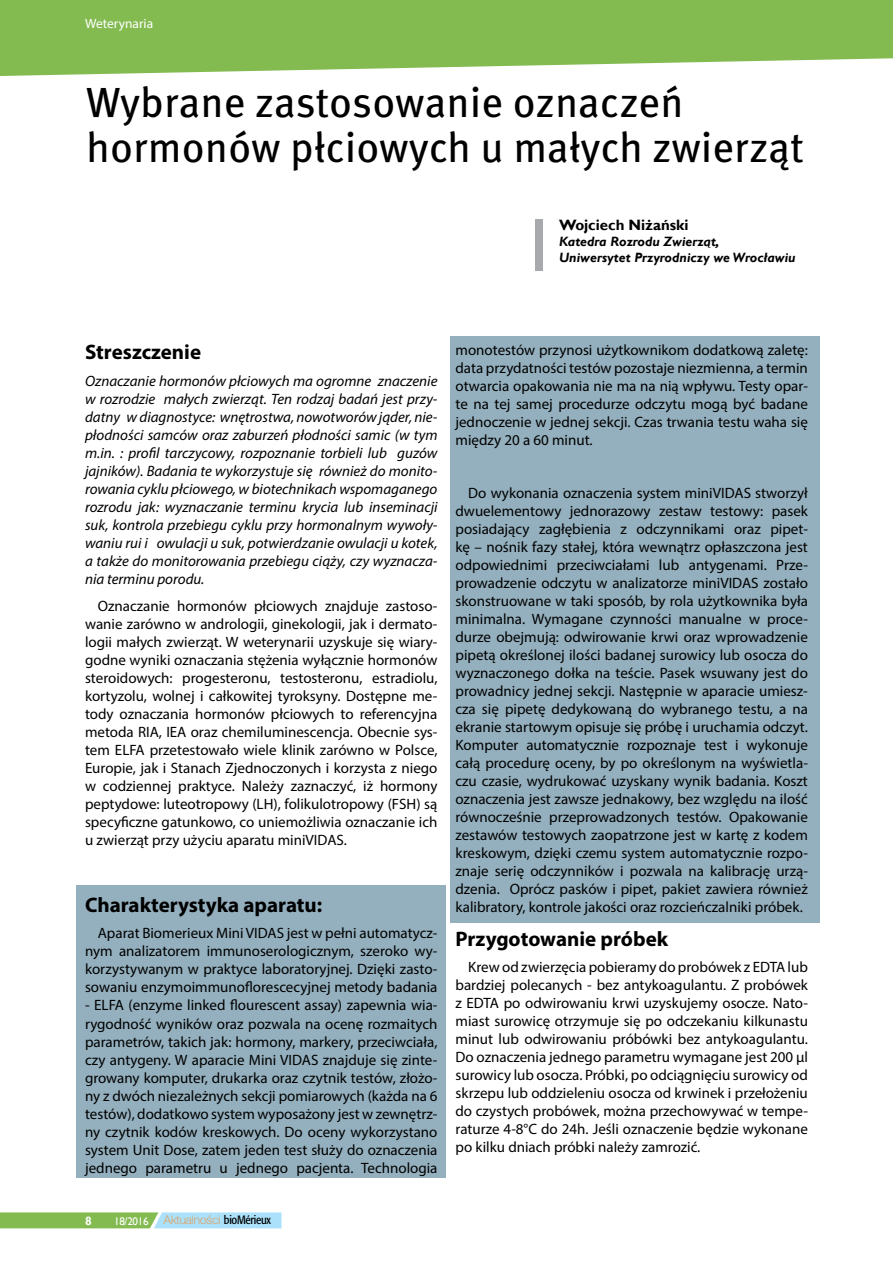
<style>
.page{position:relative;width:893px;height:1263px;background:#fff}
.page>*{position:absolute;margin:0;border:0;box-sizing:border-box;transform-origin:0 0}
.t1{font:42.15px/45px "Meta Pro";color:#000}
.t2{font:700 21px "Myriad Pro";color:#000}
.t3{font:15px/18px "Myriad Pro";color:#000;text-align:justify}
.t4{font:italic 15px/18px "Myriad Pro";color:#000;text-align:justify}
.t5{font:700 15px "Gill Sans";color:#000}
.t6{font:italic 700 13.5px/16.2px "Gill Sans";color:#000}
.t7{font:13.5px "Myriad Pro";color:#fff}
.t8{font:100 12px "Helvetica Neue LT Pro";color:#f58220}
.t9{font:700 12px "Gill Sans";color:#fff}
.t10{font:11.1px "Gill Sans";letter-spacing:-.03em;color:#fff}
.s1{font-family:"Formata";font-weight:400;font-stretch:condensed;color:#000}
</style>
<div class="page">
<svg style="left:0;top:1212px;width:281px;height:16px;background:#99cda0"></svg>
<svg style="left:0;top:0;width:893px;height:76px;background:#91c265"></svg>
<div style="left:76px;top:885px;width:369px;height:293px;background:#94b0be"></div>
<div style="left:451px;top:337px;width:369px;height:586px;background:#94b0be"></div>
<div style="left:535px;top:219px;width:7px;height:51px;background:#a7a9ac"></div>
<p class="t7" style="left:85px;top:15px;width:70px">Weterynaria</p>
<h1 class="t1" style="left:86px;top:81px;width:719px">Wybrane zastosowanie oznaczeń hormonów płciowych u małych zwierząt</h1>
<p class="t5" style="left:559px;top:216px;width:131px">Wojciech Niżański</p>
<p class="t6" style="left:559px;top:234px;width:238px">Katedra Rozrodu Zwierząt,<br>Uniwersytet Przyrodniczy we Wrocławiu</p>
<h2 class="t2" style="left:85px;top:339px;width:118px">Streszczenie</h2>
<p class="t4" style="left:85px;top:372px;width:354px">Oznaczanie hormonów płciowych ma ogromne znaczenie w rozrodzie małych zwierząt. Ten rodzaj badań jest przy&shy;datny w diagnostyce: wnętrostwa, nowotworów jąder, nie&shy;płodności samców oraz zaburzeń płodności samic (w tym m.in. : profil tarczycowy, rozpoznanie torbieli lub guzów jajników). Badania te wykorzystuje się również do monito&shy;rowania cyklu płciowego, w biotechnikach wspomaganego rozrodu jak: wyznaczanie terminu krycia lub inseminacji suk, kontrola przebiegu cyklu przy hormonalnym wywoły&shy;waniu rui i owulacji u suk, potwierdzanie owulacji u kotek, a także do monitorowania przebiegu ciąży, czy wyznacza&shy;nia terminu porodu.</p>
<p class="t3" style="left:85px;top:596px;width:354px;text-indent:13px">Oznaczanie hormonów płciowych znajduje zastoso&shy;wanie zarówno w andrologii, ginekologii, jak i dermato&shy;logii małych zwierząt. W weterynarii uzyskuje się wiary&shy;godne wyniki oznaczania stężenia wyłącznie hormonów steroidowych: progesteronu, testosteronu, estradiolu, kortyzolu, wolnej i całkowitej tyroksyny. Dostępne me&shy;tody oznaczania hormonów płciowych to referencyjna metoda RIA, IEA oraz chemiluminescencja. Obecnie sys&shy;tem ELFA przetestowało wiele klinik zarówno w Polsce, Europie, jak i Stanach Zjednoczonych i korzysta z niego w codziennej praktyce. Należy zaznaczyć, iż hormony peptydowe: luteotropowy (LH), folikulotropowy (FSH) są specyficzne gatunkowo, co uniemożliwia oznaczanie ich u zwierząt przy użyciu aparatu miniVIDAS.</p>
<h2 class="t2" style="left:85px;top:891px;width:239px">Charakterystyka aparatu:</h2>
<p class="t3" style="left:85px;top:924px;width:354px;text-indent:13px">Aparat Biomerieux Mini VIDAS jest w pełni automatycz&shy;nym analizatorem immunoserologicznym, szeroko wy&shy;korzystywanym w praktyce laboratoryjnej. Dzięki zasto&shy;sowaniu enzymoimmunoflorescecyjnej metody badania</p>
<p class="t3" style="left:85px;top:996px;width:354px">- ELFA (enzyme linked flourescent assay) zapewnia wia&shy;rygodność wyników oraz pozwala na ocenę rozmaitych parametrów, takich jak: hormony, markery, przeciwciała, czy antygeny. W aparacie Mini VIDAS znajduje się zinte&shy;growany komputer, drukarka oraz czytnik testów, złożo&shy;ny z dwóch niezależnych sekcji pomiarowych (każda na 6 testów), dodatkowo system wyposażony jest w zewnętrz&shy;ny czytnik kodów kreskowych. Do oceny wykorzystano system Unit Dose, zatem jeden test służy do oznaczenia jednego parametru u jednego pacjenta. Technologia</p>
<p class="t9" style="left:85px;top:1214px;width:8px">8</p>
<p class="t10" style="left:114px;top:1214px;width:36px">18/2016</p>
<p class="t8" style="left:164px;top:1213px;width:109px">Aktualności <span class="s1">bioMérieux</span></p>
<p class="t3" style="left:455px;top:341px;width:354px">monotestów przynosi użytkownikom dodatkową zaletę: data przydatności testów pozostaje niezmienna, a termin otwarcia opakowania nie ma na nią wpływu. Testy opar&shy;te na tej samej procedurze odczytu mogą być badane jednoczenie w jednej sekcji. Czas trwania testu waha się między 20 a 60 minut.</p>
<p class="t3" style="left:455px;top:484px;width:354px;text-indent:13px">Do wykonania oznaczenia system miniVIDAS stworzył dwuelementowy jednorazowy zestaw testowy: pasek posiadający zagłębienia z odczynnikami oraz pipet&shy;kę – nośnik fazy stałej, która wewnątrz opłaszczona jest odpowiednimi przeciwciałami lub antygenami. Prze&shy;prowadzenie odczytu w analizatorze miniVIDAS zostało skonstruowane w taki sposób, by rola użytkownika była minimalna. Wymagane czynności manualne w proce&shy;durze obejmują: odwirowanie krwi oraz wprowadzenie pipetą określonej ilości badanej surowicy lub osocza do wyznaczonego dołka na teście. Pasek wsuwany jest do prowadnicy jednej sekcji. Następnie w aparacie umiesz&shy;cza się pipetę dedykowaną do wybranego testu, a na ekranie startowym opisuje się próbę i uruchamia odczyt.<br>Komputer automatycznie rozpoznaje test i wykonuje całą procedurę oceny, by po określonym na wyświetla&shy;czu czasie, wydrukować uzyskany wynik badania. Koszt oznaczenia jest zawsze jednakowy, bez względu na ilość równocześnie przeprowadzonych testów. Opakowanie zestawów testowych zaopatrzone jest w kartę z kodem kreskowym, dzięki czemu system automatycznie rozpo&shy;znaje serię odczynników i pozwala na kalibrację urzą&shy;dzenia. Oprócz pasków i pipet, pakiet zawiera również kalibratory, kontrole jakości oraz rozcieńczalniki próbek.</p>
<h2 class="t2" style="left:455px;top:925px;width:214px">Przygotowanie próbek</h2>
<p class="t3" style="left:455px;top:958px;width:354px;text-indent:13px">Krew od zwierzęcia pobieramy do probówek z EDTA lub bardziej polecanych - bez antykoagulantu. Z probówek z EDTA po odwirowaniu krwi uzyskujemy osocze. Nato&shy;miast surowicę otrzymuje się po odczekaniu kilkunastu minut lub odwirowaniu próbówki bez antykoagulantu.<br>Do oznaczenia jednego parametru wymagane jest 200 μl surowicy lub osocza. Próbki, po odciągnięciu surowicy od skrzepu lub oddzieleniu osocza od krwinek i przełożeniu do czystych probówek, można przechowywać w tempe&shy;raturze 4-8°C do 24h. Jeśli oznaczenie będzie wykonane po kilku dniach próbki należy zamrozić.</p>
</div>
